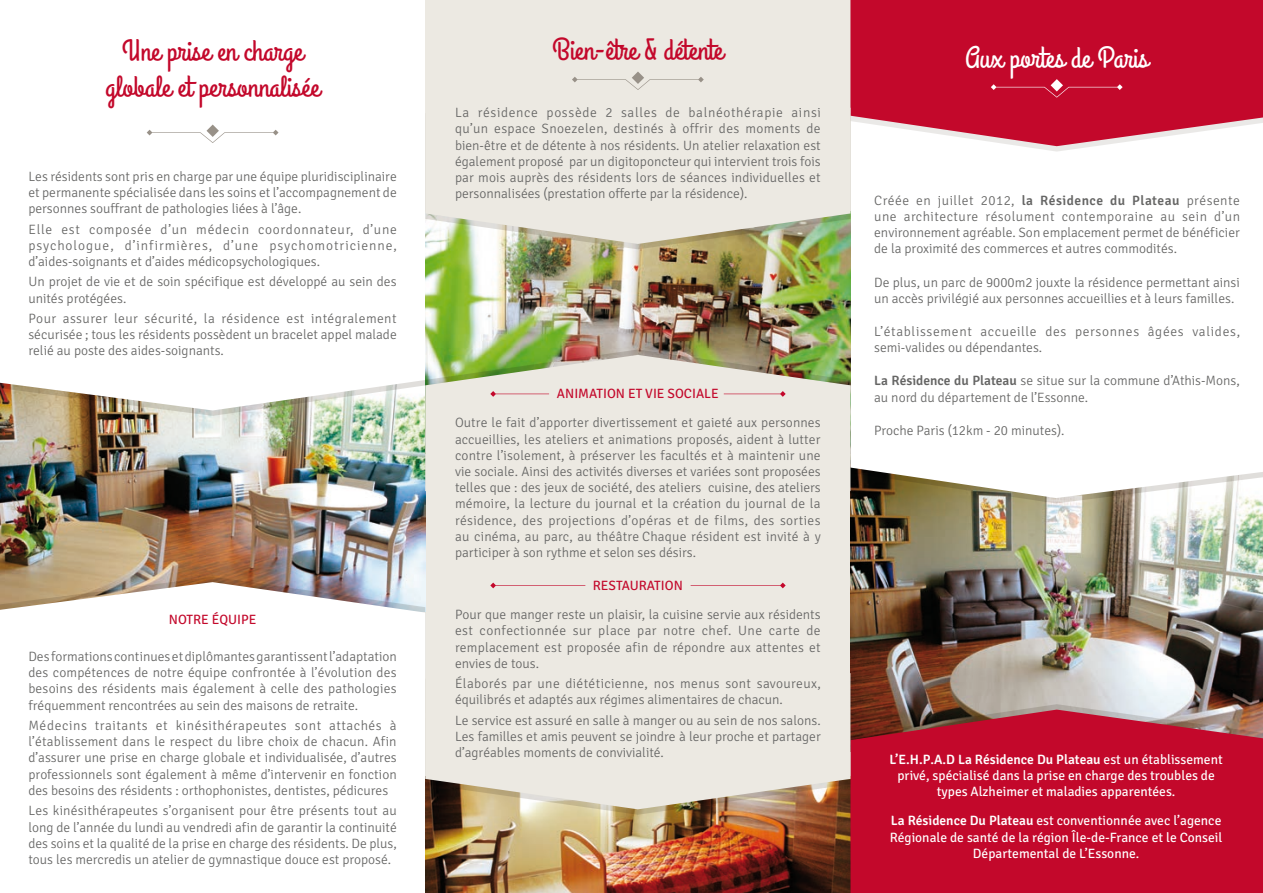
<style>
.page{position:relative;width:1263px;height:893px;background:#fff}
.page>*{position:absolute;margin:0;border:0;box-sizing:border-box;transform-origin:0 0}
.t1{font:30px "Grand Hotel";color:#c3082b}
.t2{font:30px "Grand Hotel";color:#fff}
.t3{font:300 13.5px/16.2px "Signika Negative";color:#656564;text-align:justify}
.t4{font:13.5px/16.2px "Signika Negative";color:#fff;text-align:center}
.t5{font:300 13.5px/16.2px "Signika Negative";letter-spacing:.05em;color:#656564}
.t6{font:13.5px "Signika Negative";color:#c3082b}
.s1{font-weight:600}
</style>
<div class="page">
<div style="left:425px;top:0;width:425px;height:893px;background:#ece9e2"></div>
<svg style="left:147px;top:125px;width:132px;height:18px"></svg>
<svg style="left:572px;top:72px;width:132px;height:18px"></svg>
<svg style="left:850px;top:0;width:413px;height:146px;background:#c82241"></svg>
<svg style="left:991px;top:79px;width:132px;height:19px;background:#c71a3a"></svg>
<img style="left:0;top:416px;width:425px;height:161px">
<svg style="left:0;top:577px;width:425px;height:5px;background:#af9a87"></svg>
<img style="left:0;top:582px;width:425px;height:31px">
<img style="left:0;top:410px;width:425px;height:6px">
<img style="left:0;top:380px;width:425px;height:30px">
<img style="left:426px;top:815px;width:424px;height:78px">
<img style="left:850px;top:503px;width:413px;height:201px">
<svg style="left:850px;top:498px;width:413px;height:5px"></svg>
<svg style="left:850px;top:362px;width:413px;height:136px"></svg>
<svg style="left:850px;top:704px;width:413px;height:6px;background:#a79288"></svg>
<svg style="left:850px;top:710px;width:413px;height:183px;background:#be102f"></svg>
<img style="left:425px;top:809px;width:425px;height:6px">
<img style="left:425px;top:776px;width:425px;height:33px">
<img style="left:425px;top:249px;width:425px;height:100px">
<img style="left:425px;top:244px;width:425px;height:5px">
<img style="left:425px;top:213px;width:425px;height:31px">
<img style="left:425px;top:349px;width:425px;height:6px">
<svg style="left:425px;top:355px;width:425px;height:136px"></svg>
<svg style="left:691px;top:583px;width:95px;height:5px"></svg>
<svg style="left:490px;top:583px;width:95px;height:5px"></svg>
<svg style="left:724px;top:391px;width:62px;height:6px"></svg>
<svg style="left:490px;top:391px;width:59px;height:6px"></svg>
<p class="t1" style="left:122px;top:31px;width:182px">Une prise en charge</p>
<p class="t1" style="left:106px;top:67px;width:216px">globale et personnalisée</p>
<p class="t3" style="left:28px;top:168px;width:370px">Les résidents sont pris en charge par une équipe pluridisciplinaire et permanente spécialisée dans les soins et l’accompagnement de personnes souffrant de pathologies liées à l’âge.</p>
<p class="t3" style="left:28px;top:221px;width:370px">Elle est composée d’un médecin coordonnateur, d’une psychologue, d’infirmières, d’une psychomotricienne, d’aides-soignants et d’aides médicopsychologiques.</p>
<p class="t3" style="left:28px;top:274px;width:370px">Un projet de vie et de soin spécifique est développé au sein des unités protégées.</p>
<p class="t3" style="left:28px;top:311px;width:370px">Pour assurer leur sécurité, la résidence est intégralement sécurisée ; tous les résidents possèdent un bracelet appel malade relié au poste des aides-soignants.</p>
<p class="t6" style="left:169px;top:611px;width:89px">NOTRE ÉQUIPE</p>
<p class="t3" style="left:28px;top:649px;width:370px">Des formations continues et diplômantes garantissent l’adaptation des compétences de notre équipe confrontée à l’évolution des besoins des résidents mais également à celle des pathologies fréquemment rencontrées au sein des maisons de retraite.</p>
<p class="t3" style="left:28px;top:718px;width:370px">Médecins traitants et kinésithérapeutes sont attachés à l’établissement dans le respect du libre choix de chacun. Afin d’assurer une prise en charge globale et individualisée, d’autres professionnels sont également à même d’intervenir en fonction des besoins des résidents : orthophonistes, dentistes, pédicures…</p>
<p class="t3" style="left:28px;top:803px;width:370px">Les kinésithérapeutes s’organisent pour être présents tout au long de l’année du lundi au vendredi afin de garantir la continuité des soins et la qualité de la prise en charge des résidents. De plus, tous les mercredis un atelier de gymnastique douce est proposé.</p>
<p class="t1" style="left:553px;top:31px;width:172px">Bien-être &amp; détente</p>
<p class="t2" style="left:965px;top:38px;width:185px">Aux portes de Paris</p>
<p class="t3" style="left:455px;top:105px;width:367px">La résidence possède 2 salles de balnéothérapie ainsi qu’un espace Snoezelen, destinés à offrir des moments de bien-être et de détente à nos résidents. Un atelier relaxation est également proposé par un digitoponcteur qui intervient trois fois par mois auprès des résidents lors de séances individuelles et personnalisées (prestation offerte par la résidence).</p>
<p class="t6" style="left:557px;top:386px;width:163px">ANIMATION ET VIE SOCIALE</p>
<p class="t3" style="left:455px;top:415px;width:367px">Outre le fait d’apporter divertissement et gaieté aux personnes accueillies, les ateliers et animations proposés, aident à lutter contre l’isolement, à préserver les facultés et à maintenir une vie sociale. Ainsi des activités diverses et variées sont proposées telles que : des jeux de société, des ateliers cuisine, des ateliers mémoire, la lecture du journal et la création du journal de la résidence, des projections d’opéras et de films, des sorties au cinéma, au parc, au théâtre…Chaque résident est invité à y participer à son rythme et selon ses désirs.</p>
<p class="t6" style="left:593px;top:578px;width:92px">RESTAURATION</p>
<p class="t3" style="left:455px;top:607px;width:367px">Pour que manger reste un plaisir, la cuisine servie aux résidents est confectionnée sur place par notre chef. Une carte de remplacement est proposée afin de répondre aux attentes et envies de tous.</p>
<p class="t3" style="left:455px;top:676px;width:367px">Élaborés par une diététicienne, nos menus sont savoureux, équilibrés et adaptés aux régimes alimentaires de chacun.</p>
<p class="t3" style="left:455px;top:712px;width:367px">Le service est assuré en salle à manger ou au sein de nos salons.<br>Les familles et amis peuvent se joindre à leur proche et partager d’agréables moments de convivialité.</p>
<p class="t3" style="left:874px;top:192px;width:367px">Créée en juillet 2012, <span class="s1">la Résidence du Plateau</span> présente une architecture résolument contemporaine au sein d’un environnement agréable. Son emplacement permet de bénéficier de la proximité des commerces et autres commodités.</p>
<p class="t3" style="left:874px;top:274px;width:367px">De plus, un parc de 9000m2 jouxte la résidence permettant ainsi un accès privilégié aux personnes accueillies et à leurs familles.</p>
<p class="t5" style="left:874px;top:324px;width:367px">L’établissement accueille des personnes âgées valides, semi-valides ou dépendantes.</p>
<p class="t3" style="left:874px;top:373px;width:367px"><span class="s1">La Résidence du Plateau</span> se situe sur la commune d’Athis-Mons, au nord du département de l’Essonne.</p>
<p class="t3" style="left:874px;top:422px;width:192px">Proche Paris (12km - 20 minutes).</p>
<p class="t4" style="left:889px;top:752px;width:335px"><span class="s1">L’E.H.P.A.D La Résidence Du Plateau</span> est un établissement privé, spécialisé dans la prise en charge des troubles de types Alzheimer et maladies apparentées.</p>
<p class="t4" style="left:890px;top:813px;width:334px"><span class="s1">La Résidence Du Plateau</span> est conventionnée avec l’agence<br>Régionale de santé de la région Île-de-France et le Conseil<br>Départemental de L’Essonne.</p>
</div>
